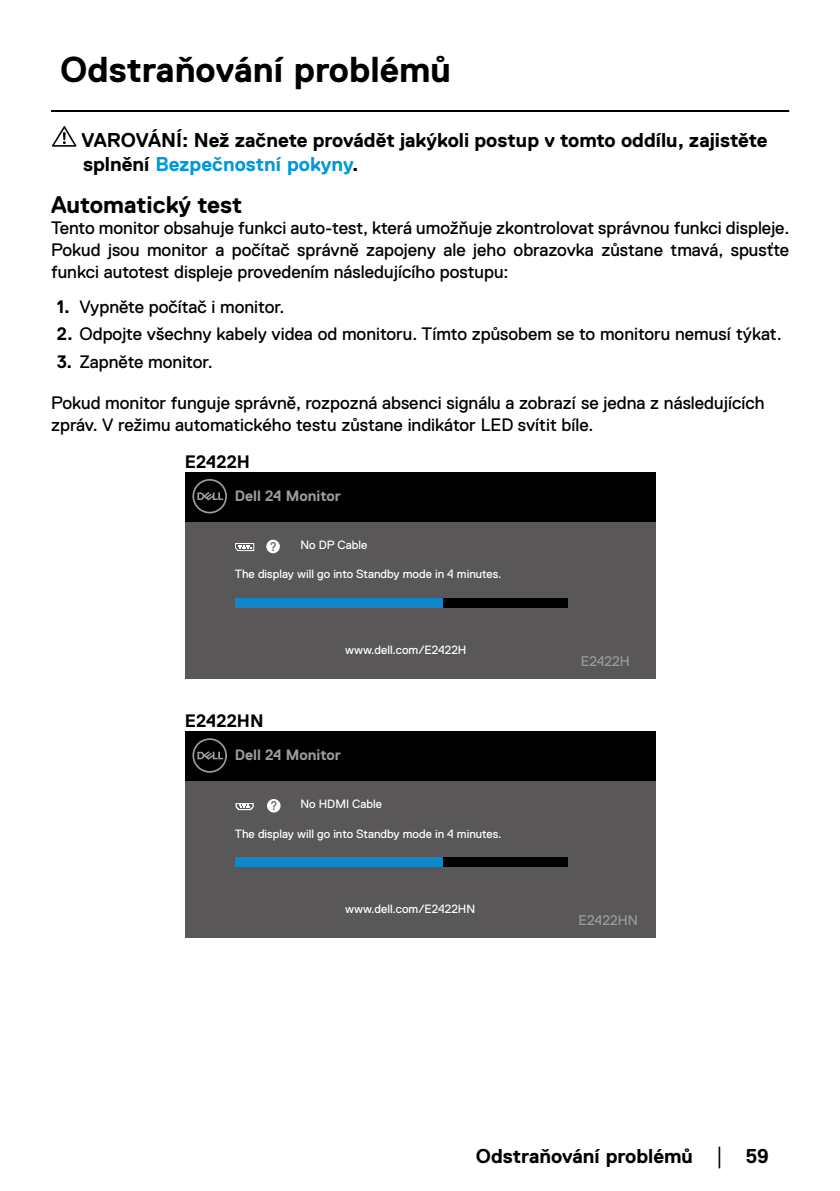
<style>
.page{position:relative;width:840px;height:1191px;background:#fff}
.page>*{position:absolute;margin:0;border:0;box-sizing:border-box;transform-origin:0 0}
.t1{font:700 36px "Dell Replica";color:#000}
.t2{font:700 24px "Dell Replica";color:#000}
.t3{font:700 20px/24px "Dell Replica";color:#000}
.t4{font:18px/21.6px "Dell Replica";color:#000;text-align:justify}
.t5{font:700 18px "Dell Replica";color:#000}
.t6{font:700 15px "Dell Replica";color:#9b9b9b}
.t7{font:14px "Dell Replica";color:#9b9b9b}
.t8{font:12.6px "Dell Replica";color:#595757;scale:.92 1}
.t9{font:12px "Dell Replica";color:#fff}
.s1{color:#0099d9}
.s2{font-weight:700}
.s3{font-family:"Times New Roman";font-weight:400;font-size:18px}
</style>
<div class="page">
<hr style="left:51px;top:110px;width:737px;height:2px;background:#000">
<svg style="left:52px;top:126px;width:24px;height:21px"></svg>
<div style="left:185px;top:472px;width:470px;height:206px;background:#595757"></div>
<div style="left:185px;top:472px;width:470px;height:50px;background:#000"></div>
<svg style="left:192px;top:479px;width:35px;height:34px"></svg>
<div style="left:235px;top:598px;width:332px;height:9px;background:#000"></div>
<div style="left:235px;top:598px;width:207px;height:9px;background:#0e88ca"></div>
<div style="left:266px;top:540px;width:14px;height:13px;background:#fff;border-radius:50%"></div>
<svg style="left:235px;top:543px;width:19px;height:8px"></svg>
<div style="left:185px;top:731px;width:470px;height:206px;background:#595757"></div>
<div style="left:185px;top:731px;width:470px;height:50px;background:#000"></div>
<svg style="left:192px;top:738px;width:35px;height:34px"></svg>
<div style="left:235px;top:857px;width:332px;height:10px;background:#000"></div>
<div style="left:235px;top:857px;width:207px;height:10px;background:#0e88ca"></div>
<div style="left:267px;top:799px;width:13px;height:13px;background:#fff;border-radius:50%"></div>
<svg style="left:235px;top:803px;width:18px;height:7px"></svg>
<h1 class="t1" style="left:60px;top:49px;width:392px">Odstraňování problémů</h1>
<p class="t3" style="left:82px;top:128px;width:687px">VAROVÁNÍ: Než začnete provádět jakýkoli postup v tomto oddílu, zajistěte splnění <span class="s1">Bezpečnostní pokyny</span>.</p>
<h2 class="t2" style="left:51px;top:191px;width:193px">Automatický test</h2>
<p class="t4" style="left:51px;top:217px;width:739px">Tento monitor obsahuje funkci auto-test, která umožňuje zkontrolovat správnou funkci displeje.<br>Pokud jsou monitor a počítač správně zapojeny ale jeho obrazovka zůstane tmavá, spusťte funkci autotest displeje provedením následujícího postupu:</p>
<p class="t4" style="left:57px;top:296px;width:229px"><span class="s2">1.</span> Vypněte počítač i monitor.</p>
<p class="t4" style="left:57px;top:323px;width:726px"><span class="s2">2.</span> Odpojte všechny kabely videa od monitoru. Tímto způsobem se to monitoru nemusí týkat.</p>
<p class="t4" style="left:57px;top:351px;width:157px"><span class="s2">3.</span> Zapněte monitor.</p>
<p class="t4" style="left:51px;top:392px;width:714px">Pokud monitor funguje správně, rozpozná absenci signálu a zobrazí se jedna z následujících zpráv. V režimu automatického testu zůstane indikátor LED svítit bíle.</p>
<p class="t5" style="left:185px;top:451px;width:67px">E2422H</p>
<p class="t6" style="left:235px;top:487px;width:108px">Dell 24 Monitor</p>
<p class="t9" style="left:300px;top:538px;width:68px">No DP Cable</p>
<p class="t8" style="left:269px;top:540px;width:9px">?</p>
<p class="t9" style="left:235px;top:567px;width:268px">The display will go into Standby mode in 4 minutes.</p>
<p class="t9" style="left:345px;top:643px;width:123px">www.dell.com/E2422H</p>
<p class="t5" style="left:185px;top:710px;width:80px">E2422HN</p>
<p class="t6" style="left:235px;top:746px;width:108px">Dell 24 Monitor</p>
<p class="t9" style="left:300px;top:797px;width:83px">No HDMI Cable</p>
<p class="t8" style="left:270px;top:799px;width:9px">?</p>
<p class="t9" style="left:235px;top:827px;width:268px">The display will go into Standby mode in 4 minutes.</p>
<p class="t9" style="left:345px;top:902px;width:132px">www.dell.com/E2422HN</p>
<p class="t7" style="left:580px;top:653px;width:50px">E2422H</p>
<p class="t7" style="left:578px;top:912px;width:61px">E2422HN</p>
<p class="t3" style="left:475px;top:1144px;width:294px">Odstraňování problémů <span class="s3">│</span> 59</p>
</div>
